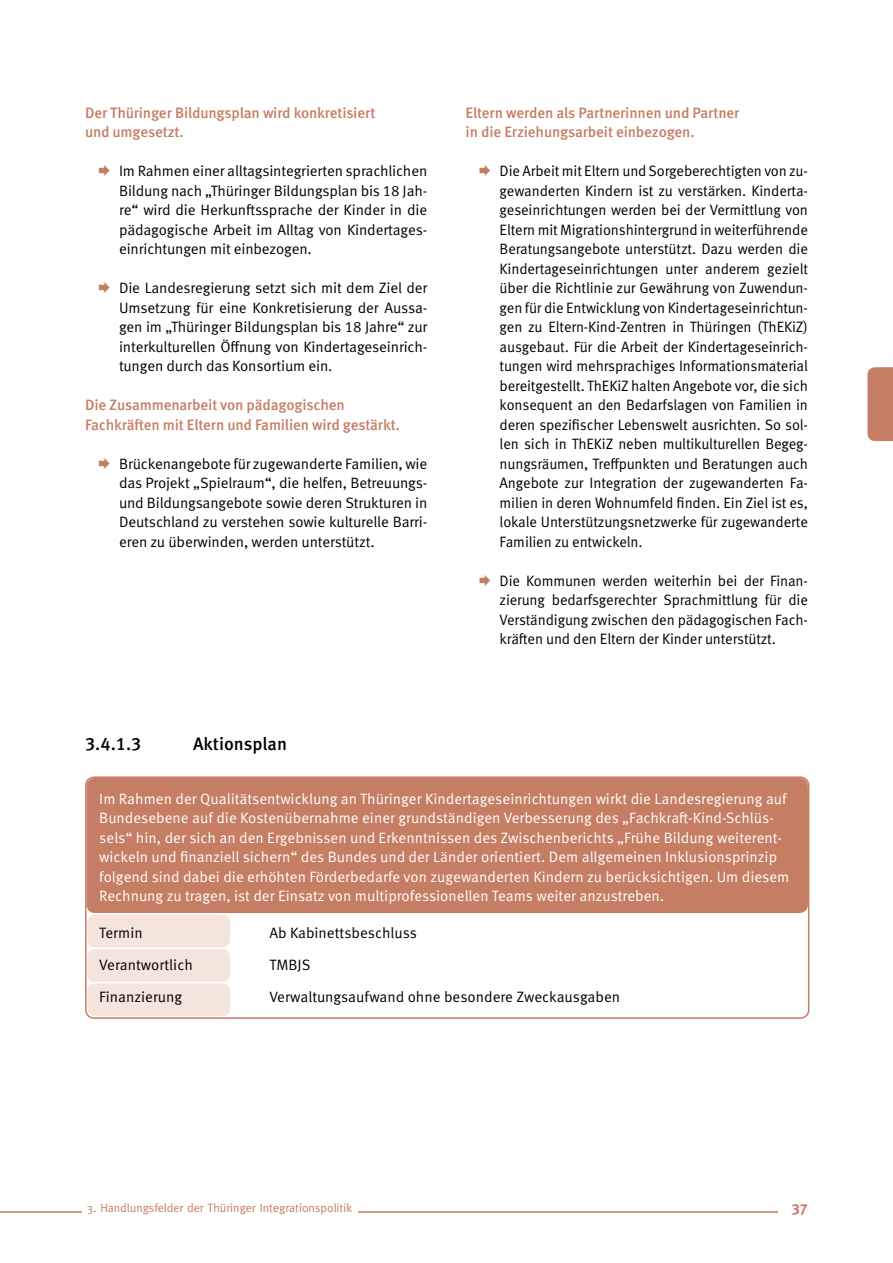
<style>
.page{position:relative;width:893px;height:1263px;background:#fff}
.page>*{position:absolute;margin:0;border:0;box-sizing:border-box;transform-origin:0 0}
.t1{font:500 18px "Meta OT";color:#000}
.t2{font:15px/19.5px "Meta OT Norm";letter-spacing:-.01em;color:#000;text-align:justify}
.t3{font:15px/19.5px "Meta OT Norm";color:#fff}
.t4{font:500 15px/19.5px "Meta OT";letter-spacing:-.01em;color:#c57d64}
.t5{font:700 15px "Meta";color:#c57d64}
.t6{font:12px "Meta";color:#c57d64}
</style>
<div class="page">
<hr style="left:0;top:1211px;width:778px;height:2px;background:#c57d64">
<svg style="left:867px;top:367px;width:26px;height:75px;background:#c7826b"></svg>
<div style="left:82px;top:1202px;width:275px;height:22px;background:#fff"></div>
<div style="left:87px;top:778px;width:721px;height:135px;background:#c57d64;border-radius:9px"></div>
<div style="left:87px;top:914px;width:144px;height:34px;background:#f4e4dc;border-radius:9px"></div>
<div style="left:86px;top:913px;width:146px;height:36px;border:2px solid #fff;border-radius:9px"></div>
<div style="left:87px;top:948px;width:144px;height:35px;background:#f4e4dc;border-radius:9px"></div>
<div style="left:86px;top:948px;width:146px;height:35px;border:2px solid #fff;border-radius:9px"></div>
<div style="left:87px;top:982px;width:144px;height:35px;background:#f4e4dc;border-radius:9px"></div>
<div style="left:86px;top:982px;width:146px;height:36px;border:2px solid #fff;border-radius:9px"></div>
<div style="left:85px;top:776px;width:724px;height:243px;border:2px solid #c57d64;border-radius:9px"></div>
<p class="t4" style="left:85px;top:103px;width:292px">Der Thüringer Bildungsplan wird konkretisiert und umgesetzt.</p>
<p class="t2" style="left:119px;top:161px;width:310px">Im Rahmen einer alltagsintegrierten sprachlichen Bildung nach „Thüringer Bildungsplan bis 18 Jah&shy;re“ wird die Herkunftssprache der Kinder in die pädagogische Arbeit im Alltag von Kindertages&shy;einrichtungen mit einbezogen.</p>
<p class="t2" style="left:119px;top:278px;width:310px">Die Landesregierung setzt sich mit dem Ziel der Umsetzung für eine Konkretisierung der Aussa&shy;gen im „Thüringer Bildungsplan bis 18 Jahre“ zur interkulturellen Öffnung von Kindertageseinrich&shy;tungen durch das Konsortium ein.</p>
<p class="t4" style="left:85px;top:395px;width:316px">Die Zusammenarbeit von pädagogischen<br>Fachkräften mit Eltern und Familien wird gestärkt.</p>
<p class="t2" style="left:119px;top:454px;width:310px">Brückenangebote für zugewanderte Familien, wie das Projekt „Spielraum“, die helfen, Betreuungs&shy;und Bildungsangebote sowie deren Strukturen in Deutschland zu verstehen sowie kulturelle Barri&shy;eren zu überwinden, werden unterstützt.</p>
<p class="t1" style="left:85px;top:733px;width:58px">3.4.1.3</p>
<p class="t1" style="left:193px;top:733px;width:95px">Aktionsplan</p>
<p class="t4" style="left:466px;top:103px;width:275px">Eltern werden als Partnerinnen und Partner in die Erziehungsarbeit einbezogen.</p>
<p class="t2" style="left:500px;top:161px;width:310px">Die Arbeit mit Eltern und Sorgeberechtigten von zu&shy;gewanderten Kindern ist zu verstärken. Kinderta&shy;geseinrichtungen werden bei der Vermittlung von Eltern mit Migrationshintergrund in weiterführende Beratungsangebote unterstützt. Dazu werden die Kindertageseinrichtungen unter anderem gezielt über die Richtlinie zur Gewährung von Zuwendun&shy;gen für die Entwicklung von Kindertageseinrichtun&shy;gen zu Eltern-Kind-Zentren in Thüringen (ThEKiZ) ausgebaut. Für die Arbeit der Kindertageseinrich&shy;tungen wird mehrsprachiges Informationsmaterial bereitgestellt. ThEKiZ halten Angebote vor, die sich konsequent an den Bedarfslagen von Familien in deren spezifischer Lebenswelt ausrichten. So sol&shy;len sich in ThEKiZ neben multikulturellen Begeg&shy;nungsräumen, Treffpunkten und Beratungen auch Angebote zur Integration der zugewanderten Fa&shy;milien in deren Wohnumfeld finden. Ein Ziel ist es, lokale Unterstützungsnetzwerke für zugewanderte Familien zu entwickeln.</p>
<p class="t2" style="left:500px;top:571px;width:310px">Die Kommunen werden weiterhin bei der Finan&shy;zierung bedarfsgerechter Sprachmittlung für die Verständigung zwischen den pädagogischen Fach&shy;kräften und den Eltern der Kinder unterstützt.</p>
<p class="t3" style="left:99px;top:789px;width:692px">Im Rahmen der Qualitätsentwicklung an Thüringer Kindertageseinrichtungen wirkt die Landesregierung auf Bundesebene auf die Kostenübernahme einer grundständigen Verbesserung des „Fachkraft-Kind-Schlüs&shy;sels“ hin, der sich an den Ergebnissen und Erkenntnissen des Zwischenberichts „Frühe Bildung weiterent&shy;wickeln und finanziell sichern“ des Bundes und der Länder orientiert. Dem allgemeinen Inklusionsprinzip folgend sind dabei die erhöhten Förderbedarfe von zugewanderten Kindern zu berücksichtigen. Um diesem Rechnung zu tragen, ist der Einsatz von multiprofessionellen Teams weiter anzustreben.</p>
<p class="t2" style="left:99px;top:923px;width:45px">Termin</p>
<p class="t2" style="left:269px;top:923px;width:149px">Ab Kabinettsbeschluss</p>
<p class="t2" style="left:99px;top:955px;width:95px">Verantwortlich</p>
<p class="t2" style="left:269px;top:955px;width:43px">TMBJS</p>
<p class="t2" style="left:99px;top:987px;width:84px">Finanzierung</p>
<p class="t2" style="left:269px;top:987px;width:352px">Verwaltungsaufwand ohne besondere Zweckausgaben</p>
<p class="t6" style="left:87px;top:1201px;width:267px">3. Handlungsfelder der Thüringer Integrationspolitik</p>
<p class="t5" style="left:792px;top:1198px;width:18px">37</p>
</div>
